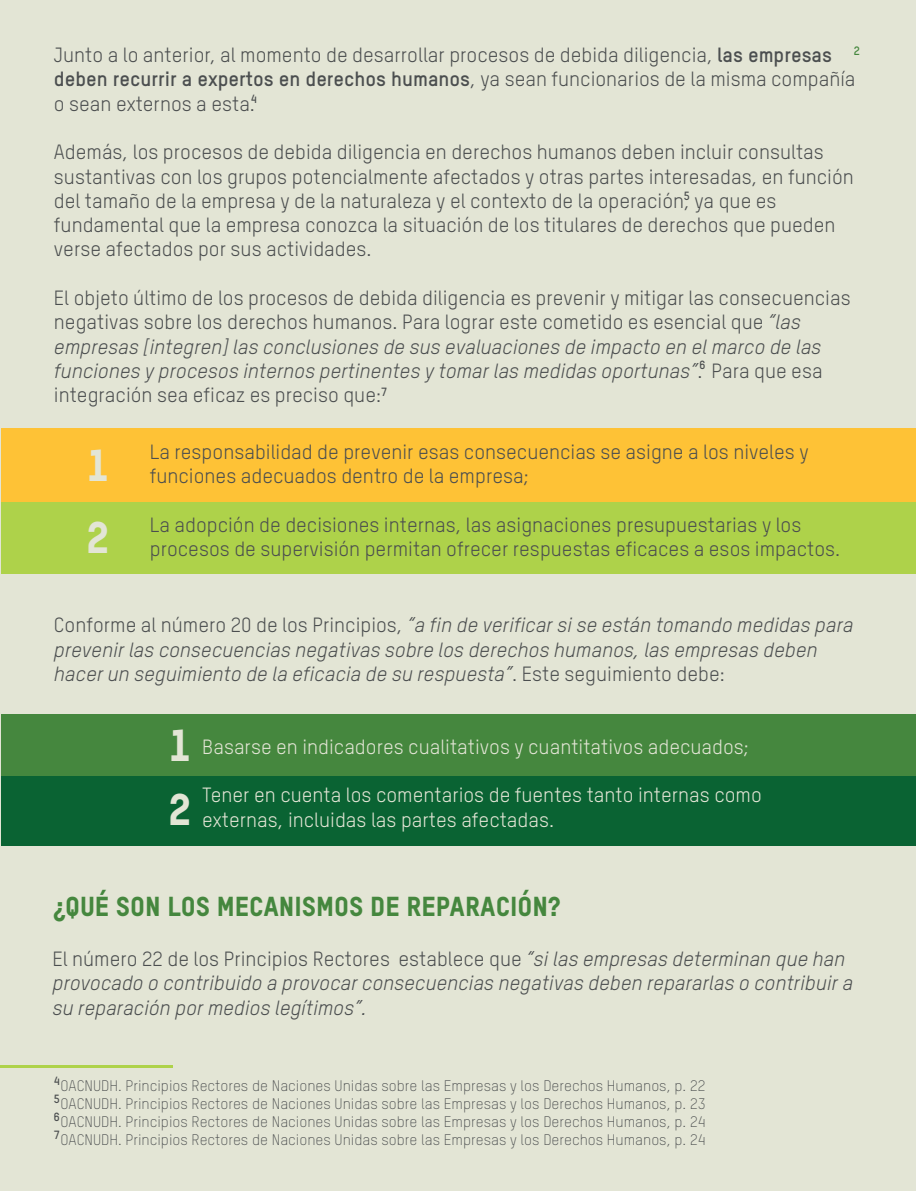
<style>
.page{position:relative;width:916px;height:1191px;background:#fff}
.page>*{position:absolute;margin:0;border:0;box-sizing:border-box;transform-origin:0 0}
.t1{font:43.8px/71.8px "Oxfam TSTARPRO Headline";color:#e3e5d5}
.t2{font:27px "Oxfam TSTARPRO Headline";color:#45873e}
.t3{font:20.25px/24.3px "Oxfam TSTARPRO";color:#4b4e4f}
.t4{font:italic 20.25px/24.3px "Oxfam TSTARPRO";color:#4b4e4f}
.t5{font:20.25px/24.3px "Oxfam TSTARPRO";color:#e3e5d5}
.t6{font:300 15px/18px "Oxfam TSTARPRO";color:#4b4e4f;text-align:justify}
.t7{font:700 12px "Oxfam TSTARPRO";color:#45873e}
.t8{font:700 11.7px/18px "Oxfam TSTARPRO";color:#4b4e4f;text-align:justify}
.s1{font-weight:700}
.s2{font-style:italic}
.s3{font-style:normal}
</style>
<div class="page">
<div style="left:0;top:0;width:915px;height:1191px;background:#e3e5d5"></div>
<div style="left:2px;top:428px;width:913px;height:74px;background:#fec236"></div>
<div style="left:2px;top:502px;width:913px;height:72px;background:#aed24a"></div>
<div style="left:2px;top:714px;width:913px;height:64px;background:#45873e"></div>
<div style="left:2px;top:776px;width:913px;height:69px;background:#0a6333"></div>
<hr style="left:0;top:1065px;width:172px;height:3px;background:#aed24a">
<p class="t7" style="left:853px;top:43px;width:8px">2</p>
<p class="t3" style="left:54px;top:42px;width:802px">Junto a lo anterior, al momento de desarrollar procesos de debida diligencia, <span class="s1">las empresas deben recurrir a expertos en derechos humanos</span>, ya sean funcionarios de la misma compañía o sean externos a esta.</p>
<p class="t3" style="left:54px;top:140px;width:801px">Además, los procesos de debida diligencia en derechos humanos deben incluir consultas sustantivas con los grupos potencialmente afectados y otras partes interesadas, en función del tamaño de la empresa y de la naturaleza y el contexto de la operación, ya que es fundamental que la empresa conozca la situación de los titulares de derechos que pueden verse afectados por sus actividades.</p>
<p class="t3" style="left:54px;top:285px;width:797px">El objeto último de los procesos de debida diligencia es prevenir y mitigar las consecuencias negativas sobre los derechos humanos. Para lograr este cometido es esencial que <span class="s2">“las empresas [integren] las conclusiones de sus evaluaciones de impacto en el marco de las funciones y procesos internos pertinentes y tomar las medidas oportunas”</span>. Para que esa integración sea eficaz es preciso que:</p>
<p class="t8" style="left:250px;top:90px;width:8px">4</p>
<p class="t8" style="left:683px;top:187px;width:7px">5</p>
<p class="t8" style="left:699px;top:356px;width:8px">6</p>
<p class="t8" style="left:381px;top:383px;width:7px">7</p>
<h1 class="t1" style="left:86px;top:428px;width:25px">1<br>2</h1>
<p class="t3" style="left:150px;top:439px;width:660px">La responsabilidad de prevenir esas consecuencias se asigne a los niveles y funciones adecuados dentro de la empresa;</p>
<p class="t3" style="left:150px;top:512px;width:691px">La adopción de decisiones internas, las asignaciones presupuestarias y los procesos de supervisión permitan ofrecer respuestas eficaces a esos impactos.</p>
<p class="t4" style="left:54px;top:613px;width:800px"><span class="s3">Conforme al número 20 de los Principios,</span> “a fin de verificar si se están tomando medidas para prevenir las consecuencias negativas sobre los derechos humanos, las empresas deben hacer un seguimiento de la eficacia de su respuesta”<span class="s3">. Este seguimiento debe:</span></p>
<h1 class="t1" style="left:168px;top:712px;width:25px;line-height:64.3px">1<br>2</h1>
<p class="t5" style="left:202px;top:734px;width:548px">Basarse en indicadores cualitativos y cuantitativos adecuados;</p>
<p class="t5" style="left:202px;top:782px;width:561px">Tener en cuenta los comentarios de fuentes tanto internas como externas, incluidas las partes afectadas.</p>
<h2 class="t2" style="left:53px;top:889px;width:508px">¿QUÉ SON LOS MECANISMOS DE REPARACIÓN?</h2>
<p class="t4" style="left:52px;top:946px;width:801px"><span class="s3">El número 22 de los Principios Rectores establece que</span> “si las empresas determinan que han provocado o contribuido a provocar consecuencias negativas deben repararlas o contribuir a su reparación por medios legítimos”.</p>
<p class="t8" style="left:54px;top:1071px;width:8px">4<br>5<br>6<br>7</p>
<p class="t6" style="left:60px;top:1077px;width:646px">OACNUDH. Principios Rectores de Naciones Unidas sobre las Empresas y los Derechos Humanos, p. 22<br>OACNUDH. Principios Rectores de Naciones Unidas sobre las Empresas y los Derechos Humanos, p. 23<br>OACNUDH. Principios Rectores de Naciones Unidas sobre las Empresas y los Derechos Humanos, p. 24<br>OACNUDH. Principios Rectores de Naciones Unidas sobre las Empresas y los Derechos Humanos, p. 24</p>
</div>
